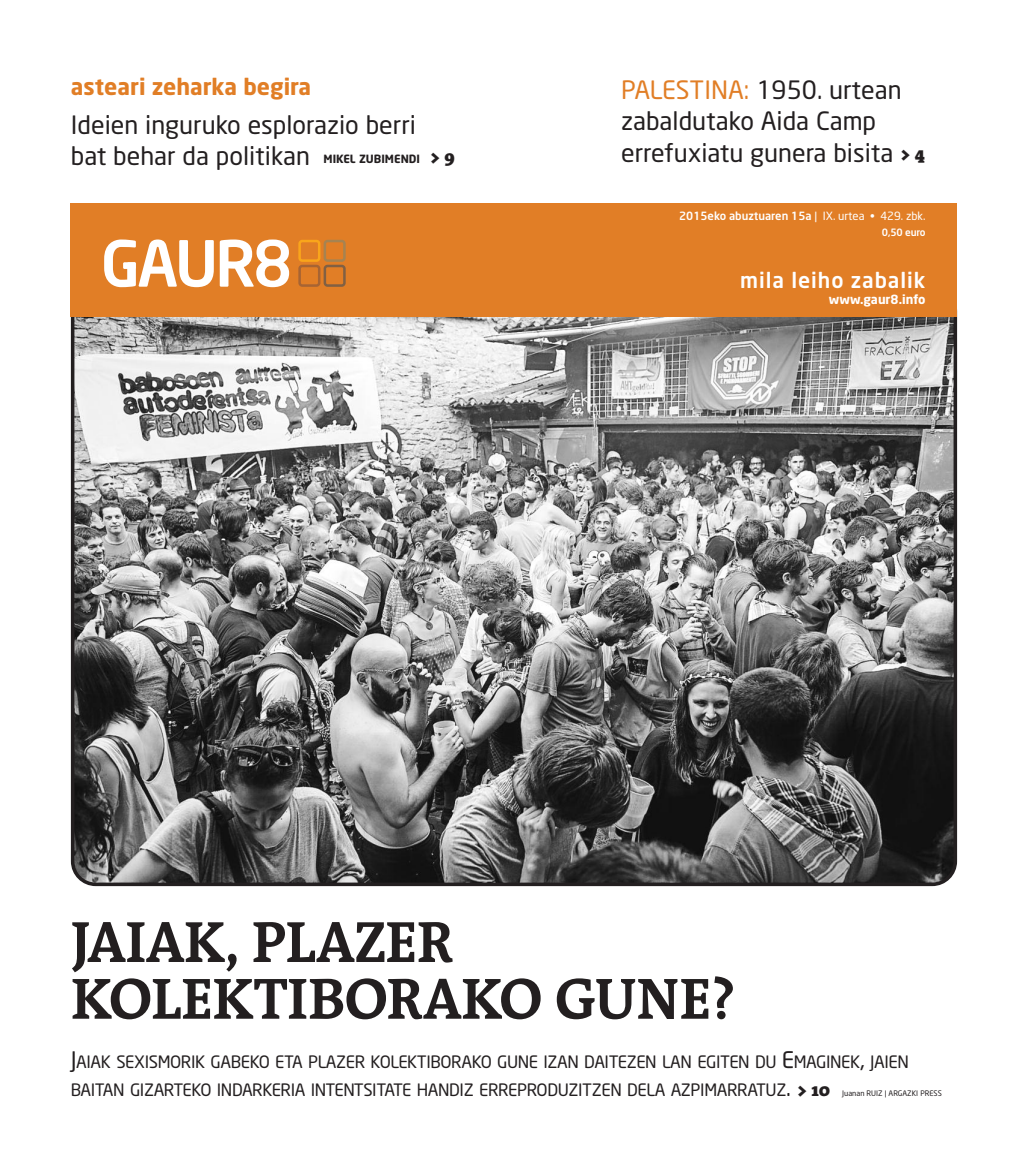
<style>
.page{position:relative;width:1028px;height:1170px;background:#fff}
.page>*{position:absolute;margin:0;border:0;box-sizing:border-box;transform-origin:0 0}
.t1{font:700 58.75px/56.8px "The Antiqua B7";letter-spacing:-.015em;color:#231f20}
.t2{font:25px/31.2px "Neo Sans";color:#231f20}
.t3{font:700 22.5px "Neo Sans";color:#e17e26}
.t4{font:500 21.25px "Neo Sans";letter-spacing:.045em;color:#fff}
.t5{font:16.88px/27.5px "Neo Sans";letter-spacing:-.025em;color:#231f20}
.t6{font:700 12.5px "Neo Sans";color:#fff}
.t7{font:500 11.25px "Neo Sans";color:#fff}
.t8{font:700 11.25px "Neo Sans";color:#231f20}
.t9{font:500 10px "Neo Sans";letter-spacing:-.02em;color:#fff}
.t10{font:7.5px "Neo Sans";color:#231f20}
.s1{font-family:"The Antiqua B9";font-weight:900;font-size:17.5px}
.s2{color:#e17e26}
.s3{font-weight:400}
.s4{font-size:22.5px}
</style>
<div class="page">
<svg style="left:71px;top:317px;width:886px;height:569px;background:#828282"></svg>
<div style="left:71px;top:204px;width:886px;height:113px;background:#e17e26"></div>
<svg style="left:104px;top:239px;width:110px;height:48px"></svg>
<svg style="left:220px;top:239px;width:69px;height:48px"></svg>
<div style="left:123px;top:262px;width:13px;height:7px;background:#fff"></div>
<div style="left:298px;top:265px;width:22px;height:22px;border:3px solid #a76433;border-radius:3px"></div>
<div style="left:298px;top:240px;width:22px;height:22px;border:3px solid #f9a51b;border-radius:3px"></div>
<div style="left:323px;top:265px;width:23px;height:22px;border:3px solid #816043;border-radius:3px"></div>
<div style="left:323px;top:240px;width:23px;height:22px;border:3px solid #a68351;border-radius:3px"></div>
<h3 class="t3" style="left:71px;top:78px;width:242px">asteari zeharka begira</h3>
<h2 class="t2" style="left:71px;top:111px;width:347px">Ideien inguruko esplorazio berri bat behar da politikan</h2>
<p class="t8" style="left:323px;top:154px;width:133px">MIKEL ZUBIMENDI <span class="s1">&gt; 9</span></p>
<h2 class="t2" style="left:621px;top:77px;width:306px"><span class="s2">PALESTINA:</span> 1950. urtean zabaldutako Aida Camp errefuxiatu gunera bisita <span class="s1">&gt; 4</span></h2>
<p class="t7" style="left:679px;top:212px;width:248px">2015eko abuztuaren 15a <span class="s3">| IX. urtea • 429. zbk.</span></p>
<p class="t9" style="left:882px;top:228px;width:45px">0,50 euro</p>
<p class="t4" style="left:740px;top:272px;width:187px">mila leiho zabalik</p>
<p class="t6" style="left:829px;top:294px;width:98px">www.gaur8.info</p>
<h1 class="t1" style="left:71px;top:920px;width:666px">JAIAK, PLAZER<br>KOLEKTIBORAKO GUNE?</h1>
<p class="t5" style="left:71px;top:1049px;width:839px"><span class="s4">J</span>AIAK SEXISMORIK GABEKO ETA PLAZER KOLEKTIBORAKO GUNE IZAN DAITEZEN LAN EGITEN DU <span class="s4">E</span>MAGINEK<span class="s4">,</span> JAIEN<br>BAITAN GIZARTEKO INDARKERIA INTENTSITATE HANDIZ ERREPRODUZITZEN DELA AZPIMARRATUZ<span class="s4">.</span> <span class="s1">&gt; 10</span></p>
<p class="t10" style="left:842px;top:1090px;width:101px">Juanan RUIZ | ARGAZKI PRESS</p>
</div>
